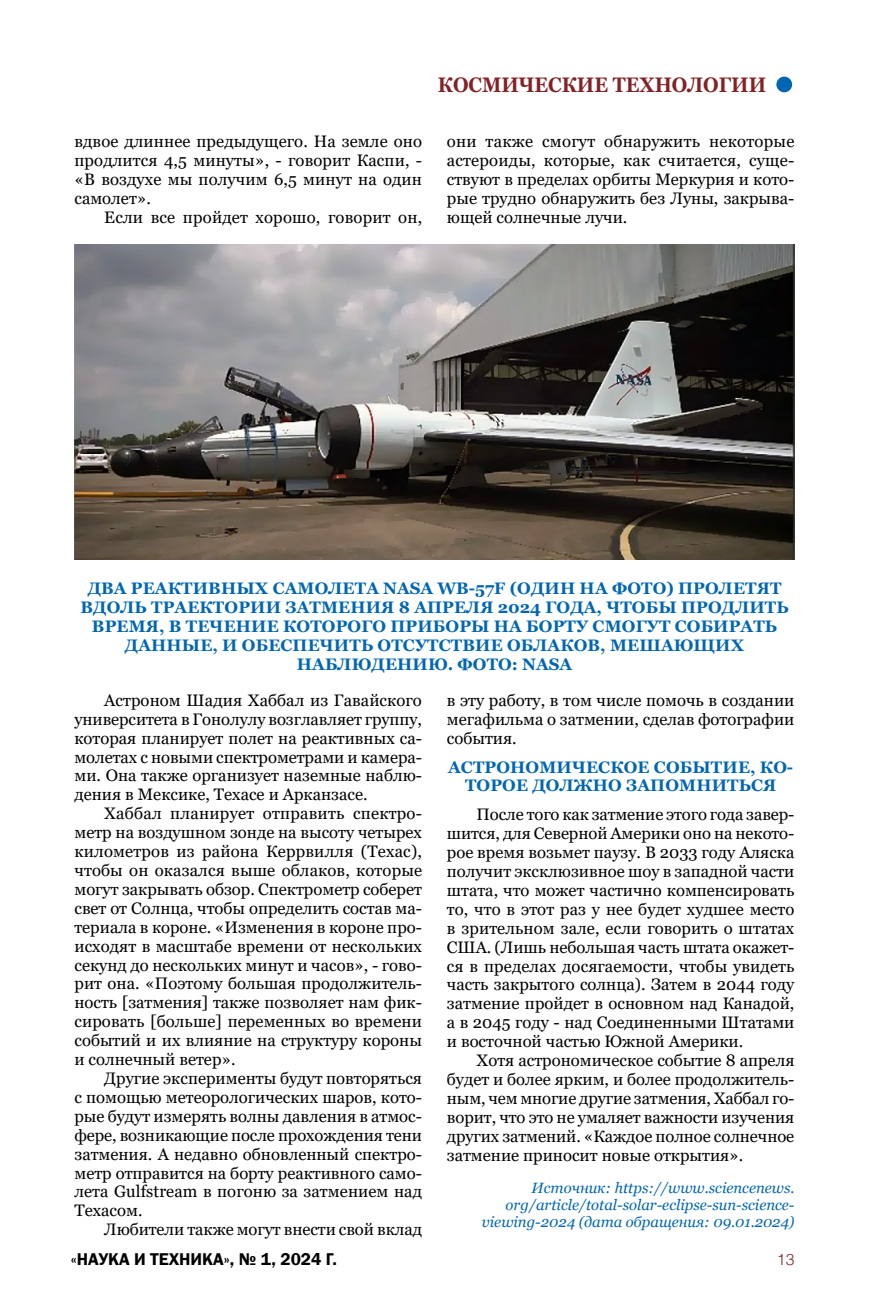
<style>
.page{position:relative;width:869px;height:1315px;background:#fff}
.page>*{position:absolute;margin:0;border:0;box-sizing:border-box;transform-origin:0 0}
.t1{font:700 21px "Georgia";color:#832124;scale:.9 1}
.t2{font:600 17.5px "Franklin Gothic";color:#000}
.t3{font:16.62px/18.9px "Georgia";color:#000;text-align:justify}
.t4{font:700 16.62px "Georgia";letter-spacing:.01em;color:#0066b3}
.t5{font:300 15.75px "Helios";color:#832124}
.t6{font:italic 14.88px/17.2px "Georgia";color:#0066b3;text-align:right}
</style>
<div class="page">
<div style="left:776px;top:77px;width:15px;height:15px;background:#0066b3;border-radius:50%"></div>
<img style="left:75px;top:244px;width:719px;height:315px">
<p class="t3" style="left:74px;top:133px;width:349px">вдвое длиннее предыдущего. На земле оно продлится 4,5 минуты», - говорит Каспи, - «В воздухе мы получим 6,5 минут на один самолет».</p>
<p class="t3" style="left:104px;top:208px;width:319px">Если все пройдет хорошо, говорит он,</p>
<p class="t1" style="left:438px;top:72px;width:156px">космические</p>
<p class="t1" style="left:612px;top:72px;width:152px">технологии</p>
<p class="t3" style="left:446px;top:133px;width:349px">они также смогут обнаружить некоторые астероиды, которые, как считается, суще&shy;ствуют в пределах орбиты Меркурия и кото&shy;рые трудно обнаружить без Луны, закрыва&shy;ющей солнечные лучи.</p>
<p class="t4" style="left:88px;top:577px;width:58px">Два реактивн</p>
<p class="t4" style="left:236px;top:577px;width:64px">ых само</p>
<p class="t4" style="left:328px;top:577px;width:28px">лета</p>
<p class="t4" style="left:383px;top:577px;width:150px">NASA WB-57f (один</p>
<p class="t4" style="left:579px;top:577px;width:47px">на фото</p>
<p class="t4" style="left:666px;top:577px;width:114px">) пролетят</p>
<p class="t4" style="left:80px;top:596px;width:14px">вдо</p>
<p class="t4" style="left:120px;top:596px;width:45px">ль траектории</p>
<p class="t4" style="left:285px;top:596px;width:27px">затмени</p>
<p class="t4" style="left:381px;top:596px;width:190px">я 8 апреля 2024 года</p>
<p class="t4" style="left:596px;top:596px;width:114px">, чтобы прод</p>
<p class="t4" style="left:735px;top:596px;width:55px">лить</p>
<p class="t4" style="left:92px;top:615px;width:15px">врем</p>
<p class="t4" style="left:146px;top:615px;width:93px">я, в течение</p>
<p class="t4" style="left:283px;top:615px;width:14px">которо</p>
<p class="t4" style="left:361px;top:615px;width:191px">го приборы на борт</p>
<p class="t4" style="left:576px;top:615px;width:151px">у смогут собират</p>
<p class="t4" style="left:764px;top:615px;width:14px">ь</p>
<p class="t4" style="left:125px;top:634px;width:16px">данн</p>
<p class="t4" style="left:182px;top:634px;width:283px">ые, и обеспечить отсутствие</p>
<p class="t4" style="left:507px;top:634px;width:55px">облаков</p>
<p class="t4" style="left:600px;top:634px;width:145px">, мешающих</p>
<p class="t4" style="left:297px;top:653px;width:90px">наблюдени</p>
<p class="t4" style="left:428px;top:653px;width:59px">ю. Фото</p>
<p class="t4" style="left:511px;top:653px;width:63px">: NASA</p>
<p class="t3" style="left:74px;top:691px;width:349px;text-indent:30px">Астроном Шадия Хаббал из Гавайского университета в Гонолулу возглавляет группу, которая планирует полет на реактивных са&shy;молетах с новыми спектрометрами и камера&shy;ми. Она также организует наземные наблю&shy;дения в Мексике, Техасе и Арканзасе.</p>
<p class="t3" style="left:74px;top:804px;width:349px;text-indent:30px">Хаббал планирует отправить спектро&shy;метр на воздушном зонде на высоту четырех километров из района Керрвилля (Техас), чтобы он оказался выше облаков, которые могут закрывать обзор. Спектрометр соберет свет от Солнца, чтобы определить состав ма&shy;териала в короне. «Изменения в короне про&shy;исходят в масштабе времени от нескольких секунд до нескольких минут и часов», - гово&shy;рит она. «Поэтому большая продолжитель&shy;ность [затмения] также позволяет нам фик&shy;сировать [больше] переменных во времени событий и их влияние на структуру короны и солнечный ветер».</p>
<p class="t3" style="left:74px;top:1069px;width:349px;text-indent:30px">Другие эксперименты будут повторяться с помощью метеорологических шаров, кото&shy;рые будут измерять волны давления в атмос&shy;фере, возникающие после прохождения тени затмения. А недавно обновленный спектро&shy;метр отправится на борту реактивного само&shy;лета Gulfstream в погоню за затмением над Техасом.</p>
<p class="t3" style="left:104px;top:1220px;width:319px">Любители также могут внести свой вклад</p>
<p class="t3" style="left:446px;top:691px;width:349px">в эту работу, в том числе помочь в создании мегафильма о затмении, сделав фотографии события.</p>
<p class="t4" style="left:448px;top:756px;width:40px">Астрономи</p>
<p class="t4" style="left:572px;top:756px;width:52px">ческое</p>
<p class="t4" style="left:653px;top:756px;width:71px">событие</p>
<p class="t4" style="left:749px;top:756px;width:45px">, ко -</p>
<p class="t4" style="left:465px;top:775px;width:14px">торое</p>
<p class="t4" style="left:532px;top:775px;width:149px">должно запомнит</p>
<p class="t4" style="left:738px;top:775px;width:39px">ься</p>
<p class="t3" style="left:446px;top:805px;width:349px;text-indent:30px">После того как затмение этого года завер&shy;шится, для Северной Америки оно на некото&shy;рое время возьмет паузу. В 2033 году Аляска получит эксклюзивное шоу в западной части штата, что может частично компенсировать то, что в этот раз у нее будет худшее место в зрительном зале, если говорить о штатах США. (Лишь небольшая часть штата окажет&shy;ся в пределах досягаемости, чтобы увидеть часть закрытого солнца). Затем в 2044 году затмение пройдет в основном над Канадой, а в 2045 году - над Соединенными Штатами и восточной частью Южной Америки.</p>
<p class="t3" style="left:446px;top:1051px;width:349px;text-indent:30px">Хотя астрономическое событие 8 апреля будет и более ярким, и более продолжитель&shy;ным, чем многие другие затмения, Хаббал го&shy;ворит, что это не умаляет важности изучения других затмений. «Каждое полное солнечное затмение приносит новые открытия».</p>
<p class="t6" style="left:481px;top:1179px;width:314px">Источник: https://www.sciencenews. org/article/total-solar-eclipse-sun-science&shy;viewing-2024 (дата обращения: 09.01.2024)</p>
<p class="t2" style="left:71px;top:1248px;width:267px">«Наука и техника», № 1, 2024 г.</p>
<p class="t5" style="left:776px;top:1250px;width:19px">13</p>
</div>
